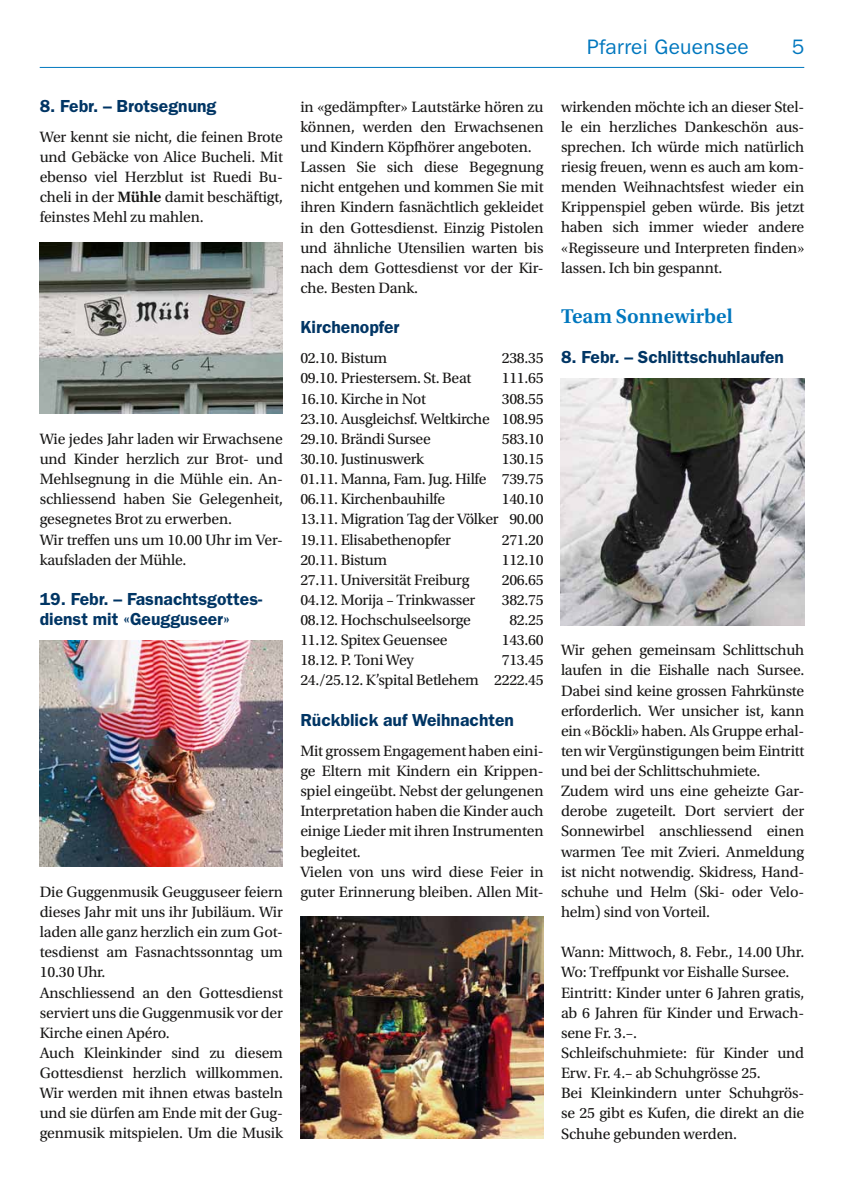
<style>
.page{position:relative;width:844px;height:1191px;background:#fff}
.page>*{position:absolute;margin:0;border:0;box-sizing:border-box;transform-origin:0 0}
.t1{font:21px "ITC Franklin Gothic Std";letter-spacing:.01em;color:#0077be}
.t2{font:600 21px "Utopia Std";color:#0077be}
.t3{font:600 17.5px/20.1px "ITC Franklin Gothic Std";color:#003564}
.t4{font:15.75px/20.1px "Utopia Std";letter-spacing:-.01em;color:#181716}
.s1{font-weight:600}
</style>
<div class="page">
<hr style="left:40px;top:67px;width:764px;height:1px;background:#0077be">
<img style="left:40px;top:242px;width:243px;height:171px">
<img style="left:40px;top:640px;width:243px;height:226px">
<img style="left:300px;top:917px;width:243px;height:221px">
<img style="left:561px;top:378px;width:243px;height:247px">
<h1 class="t1" style="left:587px;top:35px;width:163px">Pfarrei Geuensee</h1>
<h1 class="t1" style="left:791px;top:35px;width:14px">5</h1>
<p class="t3" style="left:40px;top:96px;width:178px">8. Febr. – Brotsegnung</p>
<p class="t4" style="left:40px;top:127px;width:245px">Wer kennt sie nicht, die feinen Brote und Gebäcke von Alice Bucheli. Mit ebenso viel Herzblut ist Ruedi Bu&shy;cheli in der <span class="s1">Mühle</span> damit beschäftigt, feinstes Mehl zu mahlen.</p>
<p class="t4" style="left:40px;top:429px;width:245px">Wie jedes Jahr laden wir Erwachsene und Kinder herzlich zur Brot- und<br>Mehlsegnung in die Mühle ein. An&shy;schliessend haben Sie Gelegenheit, gesegnetes Brot zu erwerben.<br>Wir treffen uns um 10.00 Uhr im Ver&shy;kaufsladen der Mühle.</p>
<p class="t3" style="left:40px;top:589px;width:224px">19. Febr. – Fasnachtsgottes&shy;dienst mit «Geugguseer»</p>
<p class="t4" style="left:40px;top:882px;width:245px">Die Guggenmusik Geugguseer feiern dieses Jahr mit uns ihr Jubiläum. Wir laden alle ganz herzlich ein zum Got&shy;tesdienst am Fasnachtssonntag um<br>10.30 Uhr.<br>Anschliessend an den Gottesdienst serviert uns die Guggenmusik vor der<br>Kirche einen Apéro.<br>Auch Kleinkinder sind zu diesem<br>Gottesdienst herzlich willkommen.<br>Wir werden mit ihnen etwas basteln und sie dürfen am Ende mit der Gug&shy;genmusik mitspielen. Um die Musik</p>
<p class="t4" style="left:300px;top:97px;width:245px">in «gedämpfter» Lautstärke hören zu können, werden den Erwachsenen und Kindern Köpfhörer angeboten.<br>Lassen Sie sich diese Begegnung nicht entgehen und kommen Sie mit ihren Kindern fasnächtlich gekleidet in den Gottesdienst. Einzig Pistolen und ähnliche Utensilien warten bis nach dem Gottesdienst vor der Kir&shy;che. Besten Dank.</p>
<p class="t3" style="left:300px;top:317px;width:101px">Kirchenopfer</p>
<p class="t4" style="left:300px;top:348px;width:88px">02.10. Bistum</p>
<p class="t4" style="left:501px;top:348px;width:43px">238.35</p>
<p class="t4" style="left:300px;top:368px;width:172px">09.10. Priestersem. St. Beat</p>
<p class="t4" style="left:501px;top:368px;width:43px">111.65</p>
<p class="t4" style="left:300px;top:389px;width:127px">16.10. Kirche in Not</p>
<p class="t4" style="left:300px;top:389px;width:245px;text-align:justify;text-indent:201px">308.55<br>23.10. Ausgleichsf. Weltkirche 108.95<br>29.10. Brändi Sursee</p>
<p class="t4" style="left:501px;top:429px;width:43px">583.10</p>
<p class="t4" style="left:300px;top:449px;width:125px">30.10. Justinuswerk</p>
<p class="t4" style="left:300px;top:449px;width:245px;text-align:justify;text-indent:201px">130.15<br>01.11. Manna, Fam. Jug. Hilfe 739.75<br>06.11. Kirchenbauhilfe</p>
<p class="t4" style="left:300px;top:489px;width:245px;text-align:justify;text-indent:201px">140.10<br>13.11. Migration Tag der Völker 90.00<br>19.11. Elisabethenopfer</p>
<p class="t4" style="left:501px;top:529px;width:43px">271.20</p>
<p class="t4" style="left:300px;top:550px;width:88px">20.11. Bistum</p>
<p class="t4" style="left:501px;top:550px;width:43px">112.10</p>
<p class="t4" style="left:300px;top:570px;width:170px">27.11. Universität Freiburg</p>
<p class="t4" style="left:501px;top:570px;width:43px">206.65</p>
<p class="t4" style="left:300px;top:590px;width:176px">04.12. Morija – Trinkwasser</p>
<p class="t4" style="left:501px;top:590px;width:43px">382.75</p>
<p class="t4" style="left:300px;top:610px;width:172px">08.12. Hochschulseelsorge</p>
<p class="t4" style="left:509px;top:610px;width:36px">82.25</p>
<p class="t4" style="left:300px;top:630px;width:149px">11.12. Spitex Geuensee</p>
<p class="t4" style="left:501px;top:630px;width:43px">143.60</p>
<p class="t4" style="left:300px;top:650px;width:115px">18.12. P. Toni Wey</p>
<p class="t4" style="left:300px;top:650px;width:245px;text-align:right">713.45<br>24./25.12. K’spital Betlehem 2222.45</p>
<p class="t3" style="left:300px;top:709px;width:215px">Rückblick auf Weihnachten</p>
<p class="t4" style="left:300px;top:741px;width:245px">Mit grossem Engagement haben eini&shy;ge Eltern mit Kindern ein Krippen&shy;spiel eingeübt. Nebst der gelungenen Interpretation haben die Kinder auch einige Lieder mit ihren Instrumenten begleitet.<br>Vielen von uns wird diese Feier in guter Erinnerung bleiben. Allen Mit-</p>
<p class="t4" style="left:561px;top:97px;width:245px;text-align:justify">wirkenden möchte ich an dieser Stel&shy;le ein herzliches Dankeschön aus&shy;sprechen. Ich würde mich natürlich riesig freuen, wenn es auch am kom&shy;menden Weihnachtsfest wieder ein Krippenspiel geben würde. Bis jetzt haben sich immer wieder andere «Regisseure und Interpreten finden» lassen. Ich bin gespannt.</p>
<h1 class="t2" style="left:561px;top:304px;width:173px">Team Sonnewirbel</h1>
<p class="t3" style="left:561px;top:347px;width:224px">8. Febr. – Schlittschuhlaufen</p>
<p class="t4" style="left:561px;top:640px;width:245px">Wir gehen gemeinsam Schlittschuh laufen in die Eishalle nach Sursee.<br>Dabei sind keine grossen Fahrkünste erforderlich. Wer unsicher ist, kann ein «Böckli» haben. Als Gruppe erhal&shy;ten wir Vergünstigungen beim Eintritt und bei der Schlittschuhmiete.<br>Zudem wird uns eine geheizte Gar&shy;derobe zugeteilt. Dort serviert der Sonnewirbel anschliessend einen warmen Tee mit Zvieri. Anmeldung ist nicht notwendig. Skidress, Hand&shy;schuhe und Helm (Ski- oder Velo&shy;helm) sind von Vorteil.</p>
<p class="t4" style="left:561px;top:942px;width:245px">Wann: Mittwoch, 8. Febr., 14.00 Uhr.<br>Wo: Treffpunkt vor Eishalle Sursee.<br>Eintritt: Kinder unter 6 Jahren gratis, ab 6 Jahren für Kinder und Erwach&shy;sene Fr. 3.–.<br>Schleifschuhmiete: für Kinder und<br>Erw. Fr. 4.– ab Schuhgrösse 25.<br>Bei Kleinkindern unter Schuhgrös&shy;se 25 gibt es Kufen, die direkt an die<br>Schuhe gebunden werden.</p>
</div>
